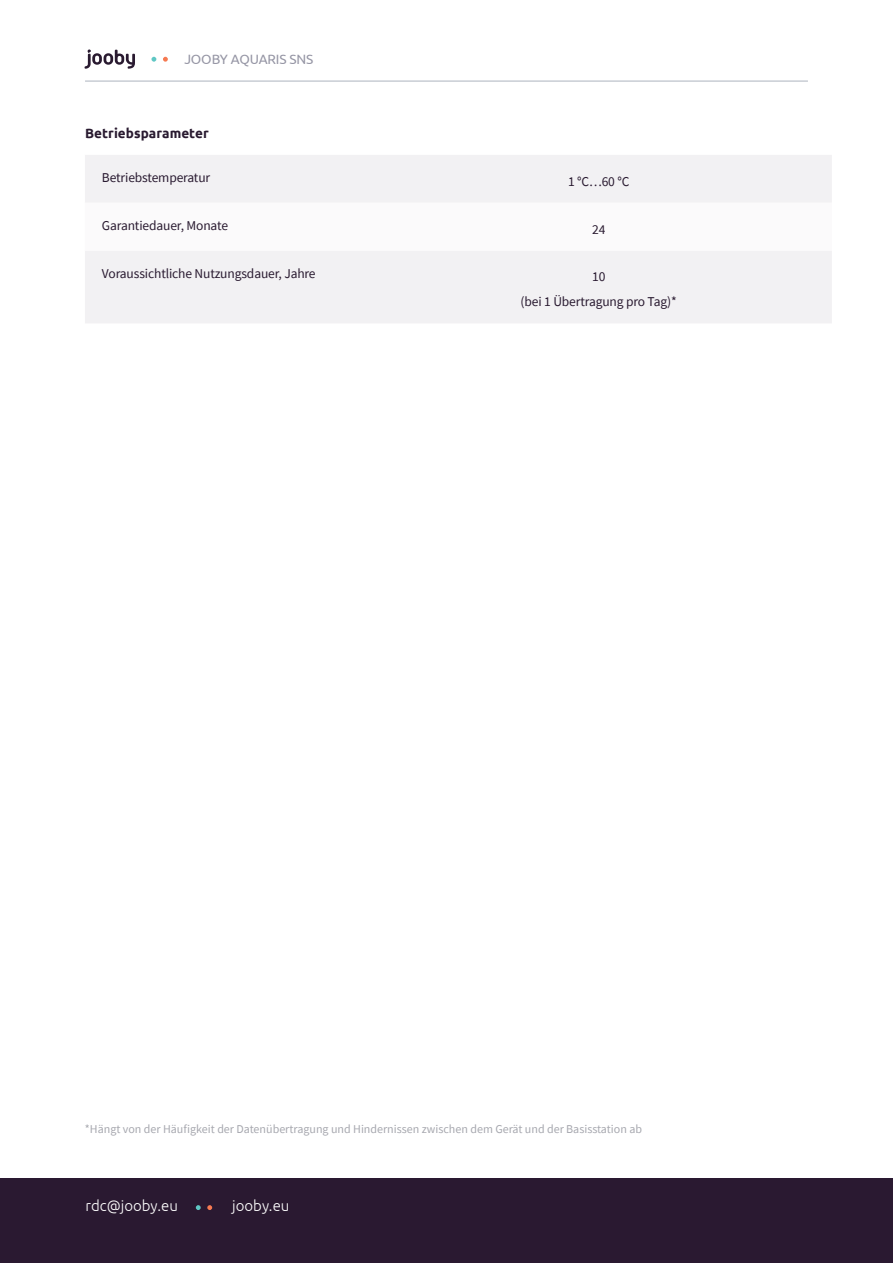
<style>
.page{position:relative;width:893px;height:1263px;background:#fff}
.page>*{position:absolute;margin:0;border:0;box-sizing:border-box;transform-origin:0 0}
.t1{font:300 15px "Ubuntu";color:#fff}
.Table{font:13.5px "Source Sans Pro";letter-spacing:-.01em;color:#291a30}
.t2{font:700 13.5px "Ubuntu";letter-spacing:.005em;color:#291a30}
.t3{font:13.5px "Ubuntu";letter-spacing:-.01em;color:#9696a5}
.Paragraph_list{font:12px "Source Sans Pro";color:#a7a8af}
</style>
<div class="page">
<div style="left:0;top:1178px;width:893px;height:85px;background:#2a1931"></div>
<svg style="left:207px;top:1205px;width:5px;height:5px"></svg>
<svg style="left:196px;top:1205px;width:5px;height:5px"></svg>
<svg style="left:85px;top:49px;width:50px;height:20px"></svg>
<svg style="left:163px;top:57px;width:5px;height:5px"></svg>
<svg style="left:151px;top:57px;width:5px;height:5px"></svg>
<hr style="left:85px;top:80px;width:723px;height:2px;background:#c8ccd4">
<div style="left:85px;top:155px;width:747px;height:168px;background:#f2f1f3"></div>
<svg style="left:85px;top:203px;width:747px;height:48px"></svg>
<p class="t3" style="left:184px;top:51px;width:131px">JOOBY AQUARIS SNS</p>
<h2 class="t2" style="left:85px;top:125px;width:125px">Betriebsparameter</h2>
<p class="Table" style="left:102px;top:169px;width:110px">Betriebstemperatur</p>
<p class="Table" style="left:568px;top:173px;width:63px">1 °С…60 °С</p>
<p class="Table" style="left:102px;top:217px;width:128px">Garantiedauer, Monate</p>
<p class="Table" style="left:592px;top:220px;width:15px">24</p>
<p class="Table" style="left:102px;top:265px;width:215px">Voraussichtliche Nutzungsdauer, Jahre</p>
<p class="Table" style="left:592px;top:268px;width:15px">10</p>
<p class="Table" style="left:521px;top:293px;width:158px">(bei 1 Übertragung pro Tag)*</p>
<p class="Paragraph_list" style="left:85px;top:1121px;width:559px">*Hängt von der Häufigkeit der Datenübertragung und Hindernissen zwischen dem Gerät und der Basisstation ab</p>
<p class="t1" style="left:85px;top:1197px;width:94px">rdc@jooby.eu</p>
<p class="t1" style="left:232px;top:1197px;width:59px">jooby.eu</p>
</div>
